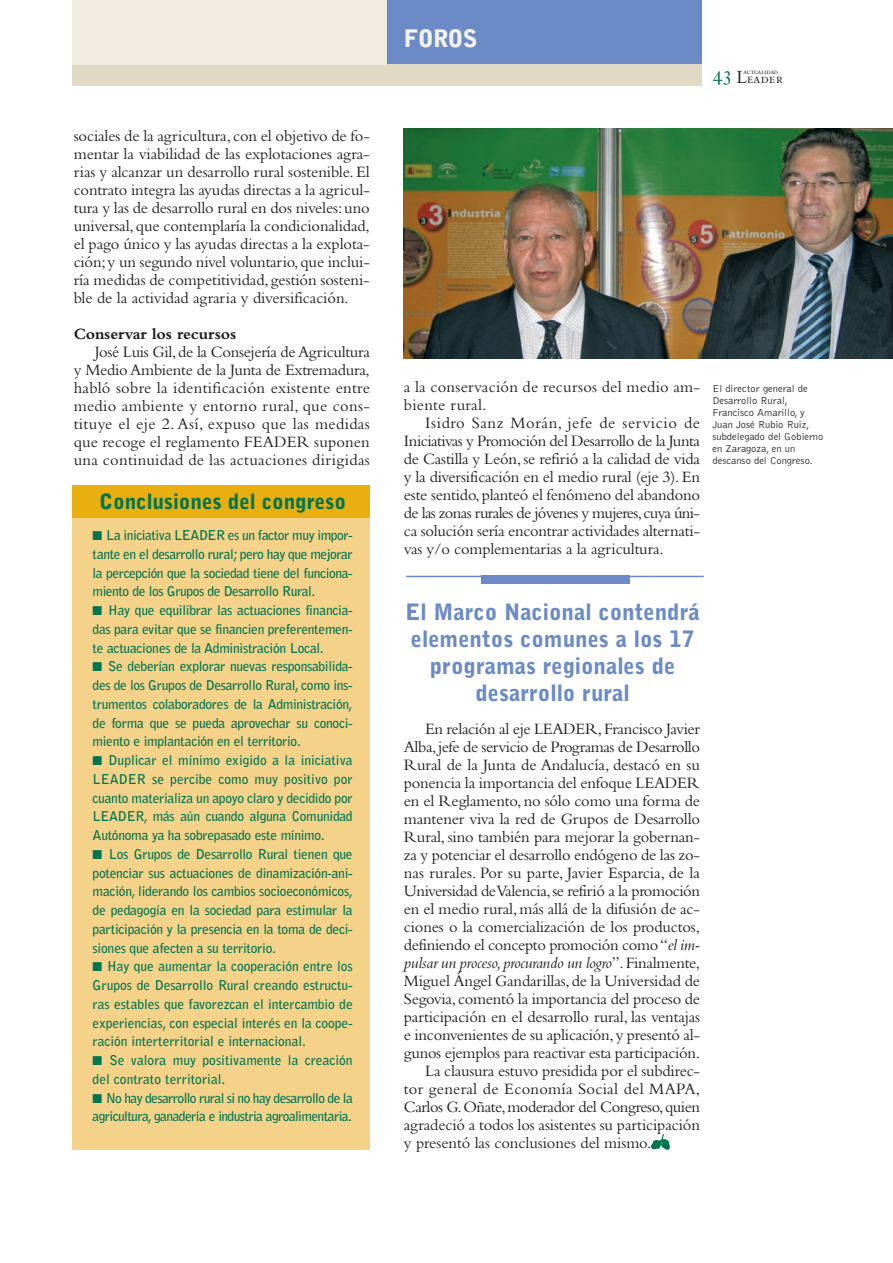
<style>
.page{position:relative;width:893px;height:1263px;background:#fff}
.page>*{position:absolute;margin:0;border:0;box-sizing:border-box;transform-origin:0 0}
.t1{font:900 24px "Bell Gothic";letter-spacing:-.03em;color:#f4f2ed}
.t2{font:900 22.5px/27px "Bell Gothic";color:#6c8bc6;text-align:center}
.t3{font:22.5px "Bembo SC";color:#00754f}
.t4{font:900 21px "Bell Gothic";letter-spacing:-.005em;color:#00754f}
.t5{font:16.5px/18px "Bembo";letter-spacing:-.01em;color:#231f20;text-align:justify}
.t6{font:16.5px/18px "Bembo";letter-spacing:.015em;color:#231f20}
.t7{font:italic 16.5px "Bembo";letter-spacing:-.015em;color:#231f20}
.t8{font:16.5px "Bembo";letter-spacing:-.03em;color:#231f20}
.t9{font:700 16.5px "Bembo";letter-spacing:-.01em;color:#231f20}
.t10{font:14.25px "Bembo SC";letter-spacing:.015em;color:#231f20}
.t11{font:700 13.5px/18.8px "Bell Gothic";letter-spacing:-.02em;color:#00754f;text-align:justify}
.t12{font:700 13.5px/18.8px "Bell Gothic";letter-spacing:-.045em;color:#00754f}
.t13{font:700 13.5px/18.8px "Bell Gothic";color:#00754f}
.t14{font:300 10.5px/12px "Bell Gothic";color:#231f20}
.t15{font:7.5px "Bembo SC";letter-spacing:-.04em;color:#231f20}
.s1{font-size:19.5px}
.s2{font-style:italic}
.s3{font-style:normal}
</style>
<div class="page">
<div style="left:72px;top:64px;width:629px;height:22px;background:#dfd9c6"></div>
<div style="left:72px;top:0;width:315px;height:64px;background:#eeebe1"></div>
<div style="left:387px;top:0;width:314px;height:64px;background:#6c8bc6"></div>
<img style="left:651px;top:1134px;width:18px;height:15px">
<img style="left:404px;top:128px;width:489px;height:230px">
<hr style="left:406px;top:576px;width:298px;height:1px;background:#6c8bc6">
<div style="left:481px;top:576px;width:148px;height:8px;background:#6c8bc6"></div>
<div style="left:72px;top:490px;width:298px;height:660px;background:#f5d28a"></div>
<div style="left:72px;top:485px;width:298px;height:33px;background:#e9ae0f"></div>
<p class="t5" style="left:74px;top:128px;width:298px">sociales de la agricultura,con el objetivo de fo&shy;mentar la viabilidad de las explotaciones agra&shy;rias y alcanzar un desarrollo rural sostenible. El contrato integra las ayudas directas a la agricul&shy;tura y las de desarrollo rural en dos niveles:uno universal,que contemplaría la condicionalidad, el pago único y las ayudas directas a la explota&shy;ción;y un segundo nivel voluntario,que inclui&shy;ría medidas de competitividad,gestión sosteni&shy;ble de la actividad agraria y diversificación.</p>
<p class="t9" style="left:74px;top:328px;width:164px">Conservar los recursos</p>
<p class="t5" style="left:74px;top:344px;width:298px;text-indent:21px">José Luis Gil,de la Consejería de Agricultura y Medio Ambiente de la Junta de Extremadura, habló sobre la identificación existente entre medio ambiente y entorno rural, que cons&shy;tituye el eje 2. Así, expuso que las medidas que recoge el reglamento FEADER suponen una continuidad de las actuaciones dirigidas</p>
<p class="t4" style="left:99px;top:492px;width:248px">Conclusiones del congreso</p>
<p class="t11" style="left:93px;top:527px;width:262px">■ La iniciativa LEADER es un factor muy impor&shy;tante en el desarrollo rural; pero hay que mejorar la percepción que la sociedad tiene del funciona&shy;miento de los Grupos de Desarrollo Rural.</p>
<p class="t11" style="left:93px;top:602px;width:262px">■ Hay que equilibrar las actuaciones financia&shy;das para evitar que se financien preferentemen&shy;te actuaciones de la Administración Local.</p>
<p class="t11" style="left:93px;top:658px;width:262px">■ Se deberían explorar nuevas responsabilida&shy;des de los Grupos de Desarrollo Rural, como ins&shy;trumentos colaboradores de la Administración, de forma que se pueda aprovechar su conoci&shy;miento e implantación en el territorio.</p>
<p class="t11" style="left:93px;top:752px;width:262px">■ Duplicar el mínimo exigido a la iniciativa LEADER se percibe como muy positivo por cuanto materializa un apoyo claro y decidido por LEADER, más aún cuando alguna Comunidad Autónoma ya ha sobrepasado este mínimo.</p>
<p class="t11" style="left:93px;top:845px;width:262px">■ Los Grupos de Desarrollo Rural tienen que potenciar sus actuaciones de dinamización-ani&shy;mación, liderando los cambios socioeconómicos, de pedagogía en la sociedad para estimular la participación y la presencia en la toma de deci&shy;siones que afecten a su territorio.</p>
<p class="t11" style="left:93px;top:958px;width:262px">■ Hay que aumentar la cooperación entre los Grupos de Desarrollo Rural creando estructu&shy;ras estables que favorezcan el intercambio de experiencias, con especial interés en la coope&shy;ración interterritorial e internacional.</p>
<p class="t13" style="left:93px;top:1052px;width:262px">■ Se valora muy positivamente la creación del contrato territorial.</p>
<p class="t12" style="left:93px;top:1089px;width:262px">■ No hay desarrollo rural si no hay desarrollo de la agricultura, ganadería e industria agroalimentaria.</p>
<h1 class="t1" style="left:404px;top:29px;width:75px">FOROS</h1>
<h2 class="t3" style="left:713px;top:60px;width:22px">43</h2>
<p class="t15" style="left:743px;top:67px;width:36px">actualidad</p>
<p class="t10" style="left:736px;top:69px;width:48px"><span class="s1">L</span>eader</p>
<p class="t6" style="left:404px;top:379px;width:298px">a la conservación de recursos del medio am&shy;biente rural.</p>
<p class="t5" style="left:404px;top:415px;width:298px;text-indent:21px">Isidro Sanz Morán, jefe de servicio de Iniciativas y Promoción del Desarrollo de la Junta de Castilla y León,se refirió a la calidad de vida y la diversificación en el medio rural (eje 3).En este sentido,planteó el fenómeno del abandono de las zonas rurales de jóvenes y mujeres,cuya úni&shy;ca solución sería encontrar actividades alternati&shy;vas y/o complementarias a la agricultura.</p>
<p class="t14" style="left:712px;top:383px;width:113px">El director general de<br>Desarrollo Rural,<br>Francisco Amarillo, y<br>Juan José Rubio Ruiz, subdelegado del Gobierno en Zaragoza, en un descanso del Congreso.</p>
<h2 class="t2" style="left:405px;top:599px;width:296px">El Marco Nacional contendrá elementos comunes a los 17 programas regionales de desarrollo rural</h2>
<p class="t5" style="left:425px;top:721px;width:276px">En relación al eje LEADER,Francisco Javier</p>
<p class="t5" style="left:404px;top:739px;width:298px">Alba,jefe de servicio de Programas de Desarrollo</p>
<p class="t5" style="left:404px;top:757px;width:298px">Rural de la Junta de Andalucía, destacó en su</p>
<p class="t5" style="left:404px;top:775px;width:298px">ponencia la importancia del enfoque LEADER</p>
<p class="t5" style="left:404px;top:793px;width:298px">en el Reglamento, no sólo como una forma de</p>
<p class="t5" style="left:404px;top:811px;width:298px">mantener viva la red de Grupos de Desarrollo</p>
<p class="t5" style="left:404px;top:829px;width:298px">Rural, sino también para mejorar la gobernan-</p>
<p class="t5" style="left:404px;top:847px;width:298px">za y potenciar el desarrollo endógeno de las zo-</p>
<p class="t5" style="left:404px;top:865px;width:298px">nas rurales. Por su parte, Javier Esparcia, de la</p>
<p class="t5" style="left:404px;top:883px;width:298px">Universidad de Valencia,se refirió a la promoción</p>
<p class="t5" style="left:404px;top:901px;width:298px">en el medio rural, más allá de la difusión de ac-</p>
<p class="t5" style="left:404px;top:919px;width:298px">ciones o la comercialización de los productos,</p>
<p class="t5" style="left:404px;top:937px;width:298px">definiendo el concepto promoción como “<span class="s2">el im-</span></p>
<p class="t7" style="left:404px;top:957px;width:298px">pulsar un proceso,procurando un logro<span class="s3">”.Finalmente,</span></p>
<p class="t5" style="left:404px;top:973px;width:298px">Miguel Ángel Gandarillas,de la Universidad de</p>
<p class="t5" style="left:404px;top:991px;width:298px">Segovia,comentó la importancia del proceso de</p>
<p class="t5" style="left:404px;top:1009px;width:298px">participación en el desarrollo rural, las ventajas</p>
<p class="t5" style="left:404px;top:1027px;width:298px">e inconvenientes de su aplicación,y presentó al-</p>
<p class="t5" style="left:404px;top:1045px;width:298px">gunos ejemplos para reactivar esta participación.</p>
<p class="t5" style="left:425px;top:1063px;width:276px">La clausura estuvo presidida por el subdirec-</p>
<p class="t6" style="left:404px;top:1081px;width:298px">tor general de Economía Social del MAPA,</p>
<p class="t8" style="left:404px;top:1101px;width:298px">Carlos G.Oñate,moderador del Congreso,quien</p>
<p class="t5" style="left:404px;top:1117px;width:298px">agradeció a todos los asistentes su participación</p>
<p class="t5" style="left:404px;top:1135px;width:249px">y presentó las conclusiones del mismo.</p>
</div>
